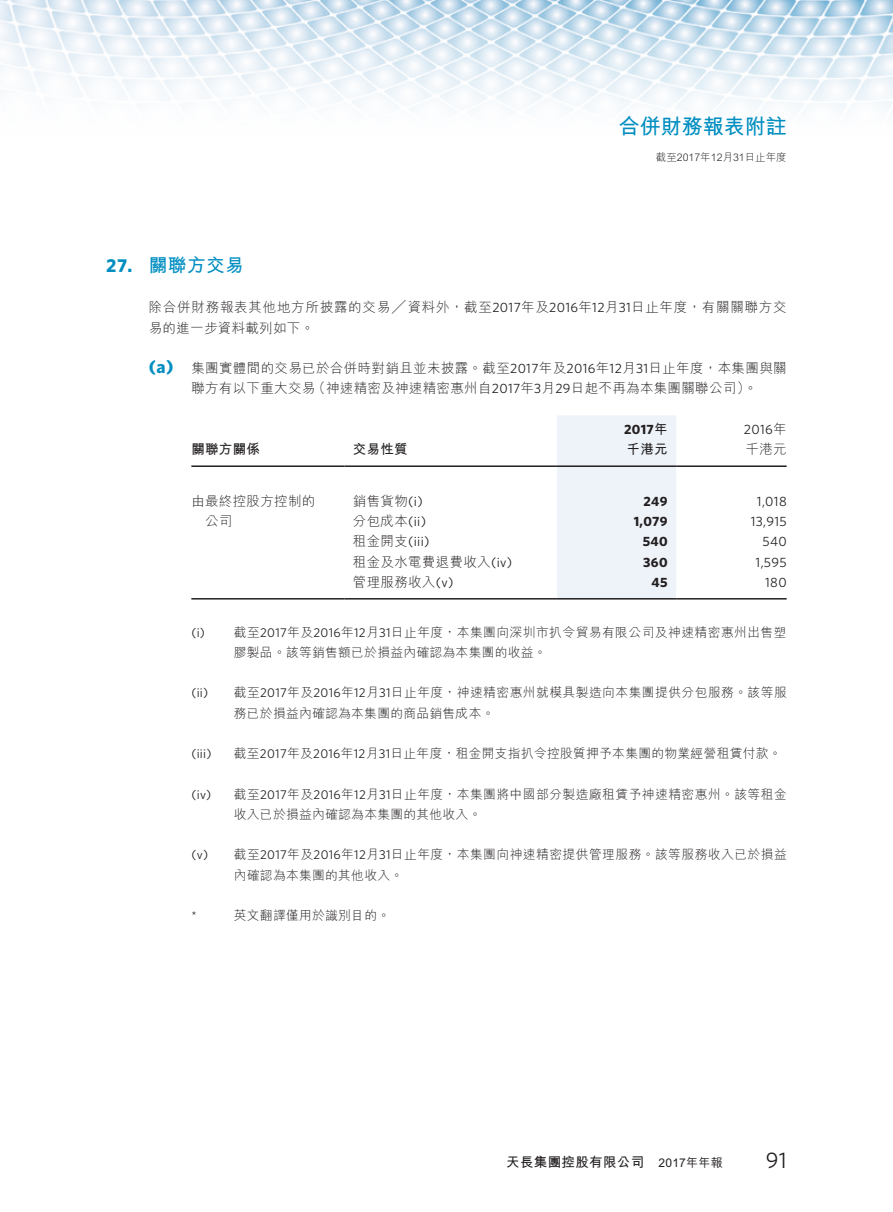
<style>
.page{position:relative;width:893px;height:1212px;background:#fff}
.page>*{position:absolute;margin:0;border:0;box-sizing:border-box;transform-origin:0 0}
.t1{font:22.5px "Whitney";color:#231f20}
.t2{font:700 21px "M Hei HK";color:#008ec1}
.t3{font:700 18.75px "M Hei HK";letter-spacing:.02em;color:#008ec1}
.t4{font:300 13.5px/20.2px "M Hei HK";letter-spacing:.025em;color:#231f20}
.t5{font:300 13.5px/20.2px "M Hei HK";letter-spacing:.055em;color:#231f20}
.t6{font:13.5px "Whitney";letter-spacing:.025em;color:#231f20}
.t7{font:700 13.5px "M Hei HK";letter-spacing:.025em;color:#231f20}
.t8{font:700 13.5px "Whitney";letter-spacing:.02em;color:#231f20}
.t9{font:300 12.75px/20.2px "M Hei HK";letter-spacing:.035em;color:#231f20}
.t10{font:12.75px "Whitney";letter-spacing:.025em;color:#231f20}
.t11{font:300 10.5px "M Hei HK";color:#231f20}
.s1{font-family:"Whitney"}
.s2{font-family:"Whitney";font-weight:400}
.s3{font-family:"Whitney";font-weight:700;font-size:18px;color:#008ec1}
.s4{font-family:"M Hei HK"}
.s5{font-family:"M Hei HK";font-weight:300}
.s6{font-weight:500;font-size:12px}
</style>
<div class="page">
<img style="left:0;top:0;width:893px;height:112px">
<div style="left:557px;top:415px;width:119px;height:183px;background:#eef3f9"></div>
<hr style="left:191px;top:465px;width:153px;height:2px;background:#231f20">
<hr style="left:344px;top:465px;width:213px;height:2px;background:#231f20">
<hr style="left:557px;top:465px;width:119px;height:2px;background:#231f20">
<hr style="left:676px;top:465px;width:111px;height:2px;background:#231f20">
<hr style="left:191px;top:598px;width:153px;height:1px;background:#231f20">
<hr style="left:344px;top:598px;width:213px;height:1px;background:#231f20">
<hr style="left:557px;top:598px;width:119px;height:1px;background:#231f20">
<hr style="left:676px;top:598px;width:111px;height:1px;background:#231f20">
<h2 class="t2" style="left:619px;top:111px;width:169px">合併財務報表附註</h2>
<p class="t11" style="left:656px;top:150px;width:132px">截至2017年12月31日止年度</p>
<h3 class="t3" style="left:106px;top:251px;width:139px"><span class="s1">27.</span> 關聯方交易</h3>
<p class="t5" style="left:149px;top:297px;width:639px">除合併財務報表其他地方所披露的交易╱資料外，截至<span class="s2">2017</span>年及<span class="s2">2016</span>年<span class="s2">12</span>月<span class="s2">31</span>日止年度，有關關聯方交易的進一步資料載列如下。</p>
<p class="t4" style="left:191px;top:358px;width:597px;text-indent:-43px"><span class="s3">(a)</span> 集團實體間的交易已於合併時對銷且並未披露。截至<span class="s2">2017</span>年及<span class="s2">2016</span>年<span class="s2">12</span>月<span class="s2">31</span>日止年度，本集團與關聯方有以下重大交易（神速精密及神速精密惠州自<span class="s2">2017</span>年<span class="s2">3</span>月<span class="s2">29</span>日起不再為本集團關聯公司）。</p>
<p class="t8" style="left:624px;top:421px;width:45px">2017<span class="s4">年</span></p>
<p class="t6" style="left:744px;top:420px;width:44px">2016<span class="s5">年</span></p>
<p class="t7" style="left:191px;top:439px;width:70px">關聯方關係</p>
<p class="t7" style="left:353px;top:439px;width:56px">交易性質</p>
<p class="t7" style="left:626px;top:439px;width:43px">千港元</p>
<p class="t4" style="left:746px;top:439px;width:43px">千港元</p>
<p class="t4" style="left:205px;top:490px;width:112px;text-indent:-14px">由最終控股方控制的公司</p>
<p class="t4" style="left:353px;top:490px;width:71px">銷售貨物<span class="s2">(i)</span></p>
<p class="t8" style="left:644px;top:493px;width:26px">249</p>
<p class="t6" style="left:757px;top:492px;width:31px">1,018</p>
<p class="t4" style="left:353px;top:510px;width:75px">分包成本<span class="s2">(ii)</span></p>
<p class="t8" style="left:634px;top:513px;width:35px">1,079</p>
<p class="t6" style="left:751px;top:512px;width:38px">13,915</p>
<p class="t6" style="left:353px;top:533px;width:78px"><span class="s5">租金開支</span>(iii)</p>
<p class="t8" style="left:643px;top:533px;width:26px">540</p>
<p class="t6" style="left:762px;top:533px;width:26px">540</p>
<p class="t4" style="left:353px;top:551px;width:161px">租金及水電費退費收入<span class="s2">(iv)</span></p>
<p class="t8" style="left:643px;top:554px;width:26px">360</p>
<p class="t6" style="left:756px;top:553px;width:33px">1,595</p>
<p class="t4" style="left:353px;top:571px;width:102px">管理服務收入<span class="s2">(v)</span></p>
<p class="t8" style="left:652px;top:574px;width:18px">45</p>
<p class="t6" style="left:765px;top:573px;width:23px">180</p>
<p class="t9" style="left:234px;top:621px;width:554px;text-indent:-43px"><span class="s2">(i)</span> 截至<span class="s2">2017</span>年及<span class="s2">2016</span>年<span class="s2">12</span>月<span class="s2">31</span>日止年度，本集團向深圳市扒令貿易有限公司及神速精密惠州出售塑膠製品。該等銷售額已於損益內確認為本集團的收益。</p>
<p class="t10" style="left:191px;top:684px;width:18px">(ii)</p>
<p class="t9" style="left:234px;top:682px;width:554px">截至<span class="s2">2017</span>年及<span class="s2">2016</span>年<span class="s2">12</span>月<span class="s2">31</span>日止年度，神速精密惠州就模具製造向本集團提供分包服務。該等服務已於損益內確認為本集團的商品銷售成本。</p>
<p class="t10" style="left:191px;top:745px;width:22px">(iii)</p>
<p class="t9" style="left:234px;top:743px;width:549px">截至<span class="s2">2017</span>年及<span class="s2">2016</span>年<span class="s2">12</span>月<span class="s2">31</span>日止年度，租金開支指扒令控股質押予本集團的物業經營租賃付款。</p>
<p class="t10" style="left:191px;top:786px;width:21px">(iv)</p>
<p class="t9" style="left:234px;top:783px;width:554px">截至<span class="s2">2017</span>年及<span class="s2">2016</span>年<span class="s2">12</span>月<span class="s2">31</span>日止年度，本集團將中國部分製造廠租賃予神速精密惠州。該等租金收入已於損益內確認為本集團的其他收入。</p>
<p class="t9" style="left:234px;top:844px;width:554px;text-indent:-43px"><span class="s2">(v)</span> 截至<span class="s2">2017</span>年及<span class="s2">2016</span>年<span class="s2">12</span>月<span class="s2">31</span>日止年度，本集團向神速精密提供管理服務。該等服務收入已於損益內確認為本集團的其他收入。</p>
<p class="t10" style="left:191px;top:907px;width:7px">*</p>
<p class="t9" style="left:234px;top:905px;width:158px">英文翻譯僅用於識別目的。</p>
<p class="t7" style="left:506px;top:1152px;width:218px">天長集團控股有限公司 <span class="s6">2017年年報</span></p>
<h1 class="t1" style="left:766px;top:1145px;width:22px">91</h1>
</div>
